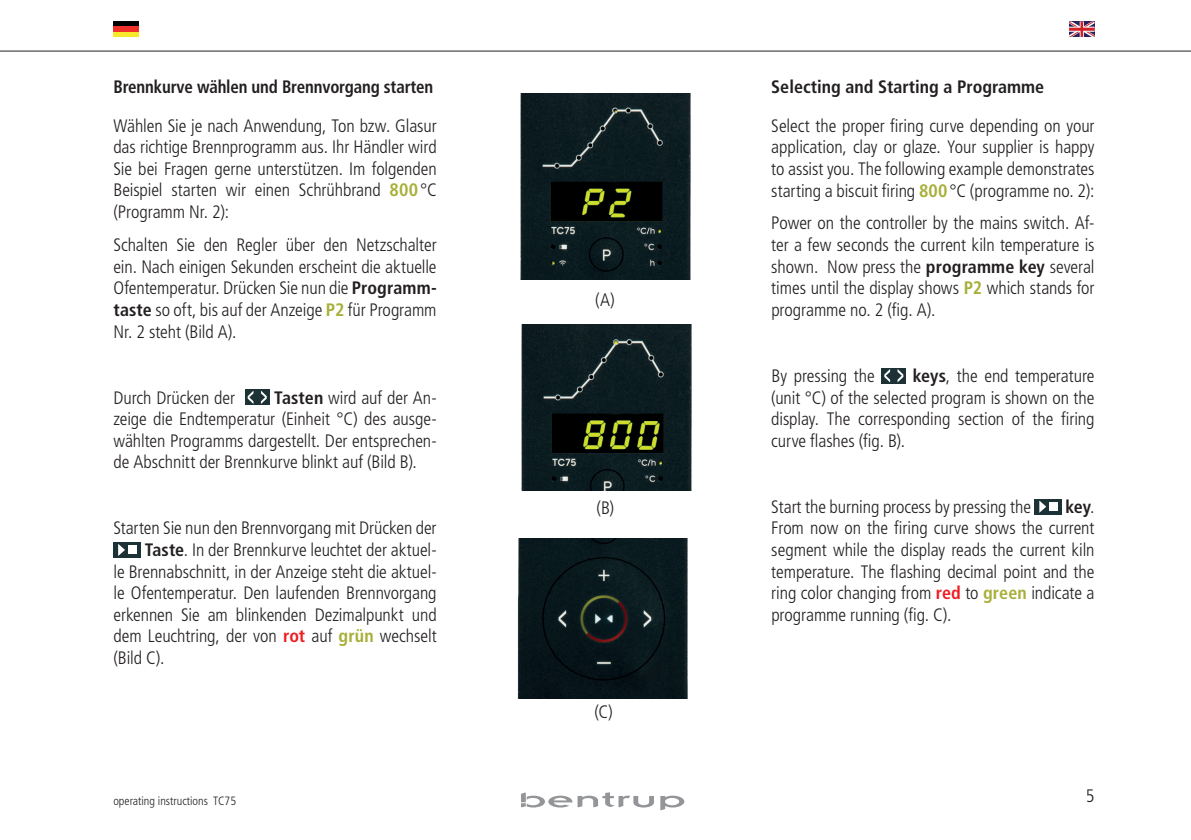
<style>
.page{position:relative;width:1191px;height:840px;background:#fff}
.page>*{position:absolute;margin:0;border:0;box-sizing:border-box;transform-origin:0 0}
.t1{font:300 condensed 18px/21.6px "Frutiger LT Pro";letter-spacing:-.005em;color:#231f20;text-align:justify}
.t2{font:700 condensed 18px "Frutiger LT Pro";letter-spacing:-.01em;color:#231f20;scale:.94 1}
.t3{font:700 condensed 18px "Frutiger LT Pro";letter-spacing:-.01em;color:#231f20}
.t4{font:300 condensed 12px "Frutiger LT Pro";color:#231f20}
.s1{font-weight:700;color:#a7af38}
.s2{font-weight:700}
.s3{font-weight:700;color:#ee1d23}
</style>
<div class="page">
<hr style="left:0;top:51px;width:1191px;height:1px;background:#231f20">
<svg style="left:660px;top:795px;width:24px;height:15px"></svg>
<svg style="left:521px;top:792px;width:133px;height:15px"></svg>
<svg style="left:1069px;top:22px;width:25px;height:15px"></svg>
<div style="left:113px;top:32px;width:26px;height:5px;background:#f8e82c"></div>
<div style="left:113px;top:22px;width:26px;height:5px;background:#000"></div>
<div style="left:113px;top:27px;width:26px;height:5px;background:#ee2f2a"></div>
<img style="left:520px;top:93px;width:171px;height:186px">
<img style="left:521px;top:324px;width:171px;height:166px">
<img style="left:517px;top:538px;width:171px;height:159px">
<div style="left:245px;top:389px;width:24px;height:16px;background:#1d3235"></div>
<svg style="left:261px;top:390px;width:6px;height:13px"></svg>
<svg style="left:248px;top:391px;width:5px;height:12px"></svg>
<div style="left:113px;top:542px;width:28px;height:15px;background:#1c3237"></div>
<div style="left:128px;top:545px;width:9px;height:8px;background:#fff"></div>
<svg style="left:118px;top:544px;width:7px;height:11px"></svg>
<div style="left:881px;top:368px;width:25px;height:15px;background:#1d3235"></div>
<svg style="left:897px;top:369px;width:6px;height:13px"></svg>
<svg style="left:884px;top:369px;width:6px;height:13px"></svg>
<div style="left:1034px;top:498px;width:27px;height:16px;background:#1c3237"></div>
<div style="left:1049px;top:502px;width:8px;height:8px;background:#fff"></div>
<svg style="left:1039px;top:500px;width:7px;height:12px"></svg>
<p class="t2" style="left:113px;top:76px;width:342px">Brennkurve wählen und Brennvorgang starten</p>
<p class="t1" style="left:113px;top:115px;width:325px">Wählen Sie je nach Anwendung, Ton bzw. Glasur das richtige Brennprogramm aus. Ihr Händler wird Sie bei Fragen gerne unterstützen. Im folgenden Beispiel starten wir einen Schrühbrand <span class="s1">800</span>°C (Programm Nr. 2):</p>
<p class="t1" style="left:113px;top:234px;width:325px">Schalten Sie den Regler über den Netzschalter ein. Nach einigen Sekunden erscheint die aktuelle Ofentemperatur. Drücken Sie nun die <span class="s2">Programm&shy;taste</span> so oft, bis auf der Anzeige <span class="s1">P2</span> für Programm Nr. 2 steht (Bild A).</p>
<p class="t1" style="left:113px;top:386px;width:325px;text-indent:161px"><span class="s2">Tasten</span> wird auf der An&shy;zeige die Endtemperatur (Einheit °C) des ausge&shy;wählten Programms dargestellt. Der entsprechen&shy;de Abschnitt der Brennkurve blinkt auf (Bild B).</p>
<p class="t1" style="left:113px;top:386px;width:123px">Durch Drücken der</p>
<p class="t1" style="left:113px;top:517px;width:325px">Starten Sie nun den Brennvorgang mit Drücken der</p>
<p class="t1" style="left:145px;top:539px;width:293px"><span class="s2">Taste</span>. In der Brennkurve leuchtet der aktuel-</p>
<p class="t1" style="left:113px;top:560px;width:325px">le Brennabschnitt, in der Anzeige steht die aktuel-</p>
<p class="t1" style="left:113px;top:582px;width:325px">le Ofentemperatur. Den laufenden Brennvorgang</p>
<p class="t1" style="left:113px;top:603px;width:325px">erkennen Sie am blinkenden Dezimalpunkt und</p>
<p class="t1" style="left:113px;top:625px;width:325px">dem Leuchtring, der von <span class="s3">rot</span> auf <span class="s1">grün</span> wechselt</p>
<p class="t1" style="left:113px;top:647px;width:52px">(Bild C).</p>
<p class="t1" style="left:595px;top:289px;width:21px">(A)</p>
<p class="t1" style="left:596px;top:496px;width:19px">(B)</p>
<p class="t1" style="left:594px;top:701px;width:20px">(C)</p>
<p class="t3" style="left:771px;top:76px;width:274px">Selecting and Starting a Programme</p>
<p class="t1" style="left:771px;top:115px;width:325px">Select the proper firing curve depending on your application, clay or glaze. Your supplier is happy to assist you. The following example demonstrates starting a biscuit firing <span class="s1">800</span>°C (programme no. 2):</p>
<p class="t1" style="left:771px;top:212px;width:325px">Power on the controller by the mains switch. Af&shy;ter a few seconds the current kiln temperature is shown. Now press the <span class="s2">programme key</span> several times until the display shows <span class="s1">P2</span> which stands for programme no. 2 (fig. A).</p>
<p class="t1" style="left:771px;top:365px;width:325px;text-indent:141px"><span class="s2">keys</span>, the end temperature (unit °C) of the selected program is shown on the display. The corresponding section of the firing curve flashes (fig. B).</p>
<p class="t1" style="left:771px;top:365px;width:105px">By pressing the</p>
<p class="t1" style="left:771px;top:495px;width:325px;text-indent:294px"><span class="s2">key</span>.<br>From now on the firing curve shows the current segment while the display reads the current kiln temperature. The flashing decimal point and the ring color changing from <span class="s3">red</span> to <span class="s1">green</span> indicate a programme running (fig. C).</p>
<p class="t1" style="left:771px;top:495px;width:261px">Start the burning process by pressing the</p>
<p class="t4" style="left:113px;top:793px;width:124px">operating instructions TC75</p>
<p class="t1" style="left:1086px;top:785px;width:10px">5</p>
</div>
